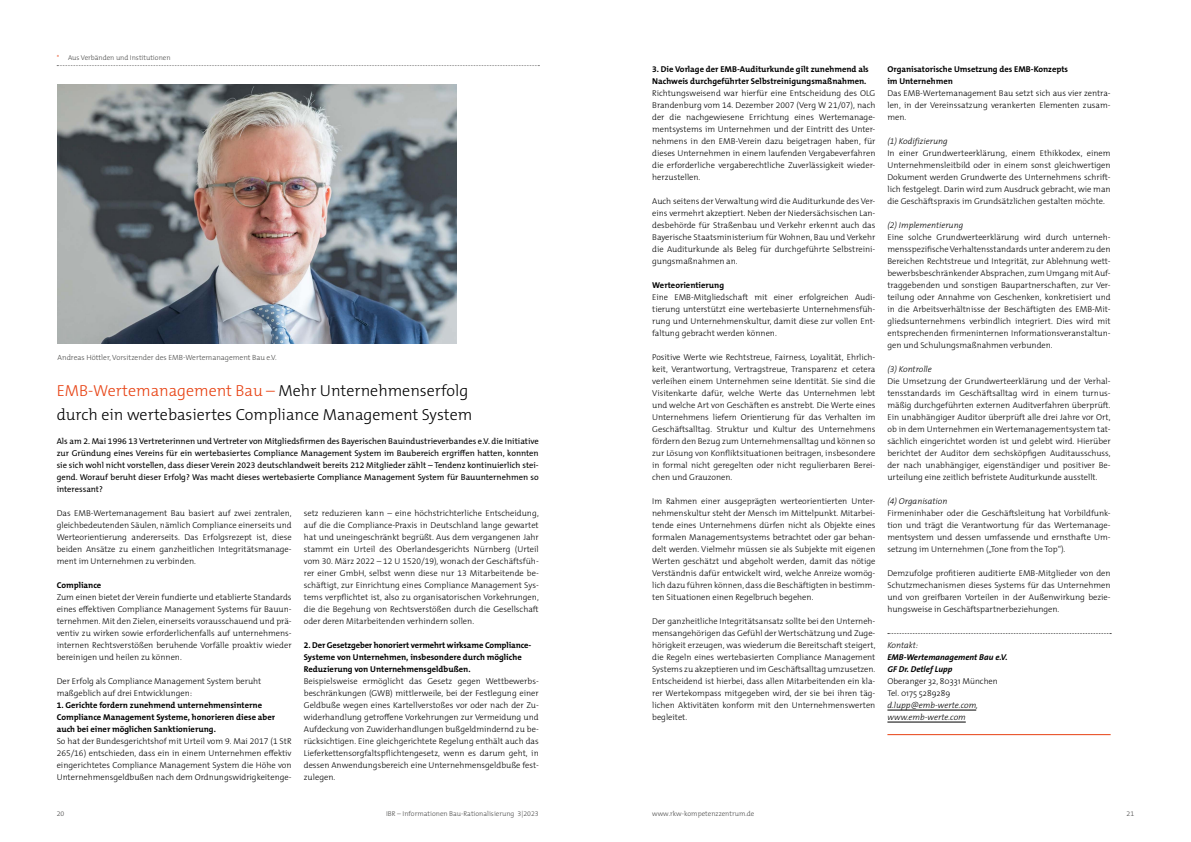
<style>
.page{position:relative;width:1191px;height:842px;background:#fff}
.page>*{position:absolute;margin:0;border:0;box-sizing:border-box;transform-origin:0 0}
.headline_orange{font:300 16px/24px "The Mix B W3";color:#000}
.copy{font:300 8.5px/12px "The Mix B W3";color:#000;text-align:justify}
.copy-2{font:8.5px/12px "The Mix B W5 Plain";color:#000;text-align:justify}
.copy_bold{font:700 8.5px/12px "The Mix B W7";color:#000}
.kontakt{font:italic 300 8.5px/12px "The Mix B W3";color:#000}
.copy_bold-2{font:italic 300 8.5px "The Mix B W3";color:#000}
.Quelle{font:300 7.5px "The Mix B W3";color:#4a4a49}
.t1{font:300 7px "The Mix B W3";color:#4a4a49}
.s1{color:#e74011}
.s2{font-family:"The Sans Os F";font-weight:700}
.s3{font-family:"The Sans Os F";font-style:normal}
</style>
<div class="page">
<svg style="left:57px;top:65px;width:482px;height:1px"></svg>
<svg style="left:887px;top:633px;width:224px;height:1px"></svg>
<hr style="left:887px;top:710px;width:89px;height:1px;background:#000">
<hr style="left:887px;top:734px;width:223px;height:1px;background:#e74011">
<hr style="left:887px;top:722px;width:78px;height:1px;background:#000">
<img style="left:58px;top:85px;width:398px;height:258px">
<p class="t1" style="left:57px;top:53px;width:115px"><span class="s1">*</span> Aus Verbänden und Institutionen</p>
<p class="Quelle" style="left:58px;top:353px;width:221px">Andreas Höttler, Vorsitzender des EMB-Wertemanagement Bau e.V.</p>
<p class="headline_orange" style="left:57px;top:379px;width:417px"><span class="s1">EMB-Wertemanagement Bau –</span> Mehr Unternehmenserfolg durch ein wertebasiertes Compliance Management System</p>
<p class="copy-2" style="left:57px;top:435px;width:483px">Als am 2. Mai 1996 13 Vertreterinnen und Vertreter von Mitgliedsfirmen des Bayerischen Bauindustrieverbandes e.V. die Initiative zur Gründung eines Vereins für ein wertebasiertes Compliance Management System im Baubereich ergriffen hatten, konnten sie sich wohl nicht vorstellen, dass dieser Verein 2023 deutschlandweit bereits 212 Mitglieder zählt – Tendenz kontinuierlich stei&shy;gend. Worauf beruht dieser Erfolg? Was macht dieses wertebasierte Compliance Management System für Bauunternehmen so interessant?</p>
<p class="copy" style="left:57px;top:507px;width:236px">Das EMB-Wertemanagement Bau basiert auf zwei zentralen, gleichbedeutenden Säulen, nämlich Compliance einerseits und Werteorientierung andererseits. Das Erfolgsrezept ist, diese beiden Ansätze zu einem ganzheitlichen Integritätsmanage&shy;ment im Unternehmen zu verbinden.</p>
<p class="copy_bold" style="left:57px;top:579px;width:46px">Compliance</p>
<p class="copy" style="left:57px;top:591px;width:236px">Zum einen bietet der Verein fundierte und etablierte Standards eines effektiven Compliance Management Systems für Bauun&shy;ternehmen. Mit den Zielen, einerseits vorausschauend und prä&shy;ventiv zu wirken sowie erforderlichenfalls auf unternehmens&shy;internen Rechtsverstößen beruhende Vorfälle proaktiv wieder bereinigen und heilen zu können.</p>
<p class="copy" style="left:57px;top:675px;width:206px">Der Erfolg als Compliance Management System beruht maßgeblich auf drei Entwicklungen:</p>
<p class="copy_bold" style="left:57px;top:699px;width:220px">1. Gerichte fordern zunehmend unternehmensinterne<br>Compliance Management Systeme, honorieren diese aber auch bei einer möglichen Sanktionierung.</p>
<p class="copy" style="left:57px;top:735px;width:236px">So hat der Bundesgerichtshof mit Urteil vom 9. Mai 2017 (1 StR 265/16) entschieden, dass ein in einem Unternehmen effektiv eingerichtetes Compliance Management System die Höhe von Unternehmensgeldbußen nach dem Ordnungswidrigkeitenge-</p>
<p class="copy" style="left:304px;top:507px;width:236px">setz reduzieren kann – eine höchstrichterliche Entscheidung, auf die die Compliance-Praxis in Deutschland lange gewartet hat und uneingeschränkt begrüßt. Aus dem vergangenen Jahr stammt ein Urteil des Oberlandesgerichts Nürnberg (Urteil vom 30. März 2022 – 12 U 1520/19), wonach der Geschäftsfüh&shy;rer einer GmbH, selbst wenn diese nur 13 Mitarbeitende be&shy;schäftigt, zur Einrichtung eines Compliance Management Sys&shy;tems verpflichtet ist, also zu organisatorischen Vorkehrungen, die die Begehung von Rechtsverstößen durch die Gesellschaft oder deren Mitarbeitenden verhindern sollen.</p>
<p class="copy_bold" style="left:304px;top:639px;width:229px">2. Der Gesetzgeber honoriert vermehrt wirksame Compliance-<br>Systeme von Unternehmen, insbesondere durch mögliche<br>Reduzierung von Unternehmensgeldbußen.</p>
<p class="copy" style="left:304px;top:675px;width:236px">Beispielsweise ermöglicht das Gesetz gegen Wettbewerbs&shy;beschränkungen (GWB) mittlerweile, bei der Festlegung einer Geldbuße wegen eines Kartellverstoßes vor oder nach der Zu&shy;widerhandlung getroffene Vorkehrungen zur Vermeidung und Aufdeckung von Zuwiderhandlungen bußgeldmindernd zu be&shy;rücksichtigen. Eine gleichgerichtete Regelung enthält auch das Lieferkettensorgfaltspflichtengesetz, wenn es darum geht, in dessen Anwendungsbereich eine Unternehmensgeldbuße fest&shy;zulegen.</p>
<p class="copy_bold" style="left:652px;top:63px;width:218px">3. Die Vorlage der EMB-Auditurkunde gilt zunehmend als<br>Nachweis durchgeführter Selbstreinigungsmaßnahmen.</p>
<p class="copy" style="left:652px;top:87px;width:225px">Richtungsweisend war hierfür eine Entscheidung des OLG Brandenburg vom 14. Dezember 2007 (Verg W 21/07), nach der die nachgewiesene Errichtung eines Wertemanage&shy;mentsystems im Unternehmen und der Eintritt des Unter&shy;nehmens in den EMB-Verein dazu beigetragen haben, für dieses Unternehmen in einem laufenden Vergabeverfahren die erforderliche vergaberechtliche Zuverlässigkeit wieder&shy;herzustellen.</p>
<p class="copy" style="left:652px;top:195px;width:225px">Auch seitens der Verwaltung wird die Auditurkunde des Ver&shy;eins vermehrt akzeptiert. Neben der Niedersächsischen Lan&shy;desbehörde für Straßenbau und Verkehr erkennt auch das Bayerische Staatsministerium für Wohnen, Bau und Verkehr die Auditurkunde als Beleg für durchgeführte Selbstreini&shy;gungsmaßnahmen an.</p>
<p class="copy_bold" style="left:652px;top:279px;width:73px">Werteorientierung</p>
<p class="copy" style="left:652px;top:291px;width:225px">Eine EMB-Mitgliedschaft mit einer erfolgreichen Audi&shy;tierung unterstützt eine wertebasierte Unternehmensfüh&shy;rung und Unternehmenskultur, damit diese zur vollen Ent&shy;faltung gebracht werden können.</p>
<p class="copy" style="left:652px;top:351px;width:225px">Positive Werte wie Rechtstreue, Fairness, Loyalität, Ehrlich&shy;keit, Verantwortung, Vertragstreue, Transparenz et cetera verleihen einem Unternehmen seine Identität. Sie sind die Visitenkarte dafür, welche Werte das Unternehmen lebt und welche Art von Geschäften es anstrebt. Die Werte eines Unternehmens liefern Orientierung für das Verhalten im Geschäftsalltag. Struktur und Kultur des Unternehmens fördern den Bezug zum Unternehmensalltag und können so zur Lösung von Konfliktsituationen beitragen, insbesondere in formal nicht geregelten oder nicht regulierbaren Berei&shy;chen und Grauzonen.</p>
<p class="copy" style="left:652px;top:495px;width:225px">Im Rahmen einer ausgeprägten werteorientierten Unter&shy;nehmenskultur steht der Mensch im Mittelpunkt. Mitarbei&shy;tende eines Unternehmens dürfen nicht als Objekte eines formalen Managementsystems betrachtet oder gar behan&shy;delt werden. Vielmehr müssen sie als Subjekte mit eigenen Werten geschätzt und abgeholt werden, damit das nötige Verständnis dafür entwickelt wird, welche Anreize womög&shy;lich dazu führen können, dass die Beschäftigten in bestimm&shy;ten Situationen einen Regelbruch begehen.</p>
<p class="copy" style="left:652px;top:615px;width:225px">Der ganzheitliche Integritätsansatz sollte bei den Unterneh&shy;mensangehörigen das Gefühl der Wertschätzung und Zuge&shy;hörigkeit erzeugen, was wiederum die Bereitschaft steigert, die Regeln eines wertebasierten Compliance Management Systems zu akzeptieren und im Geschäftsalltag umzusetzen.<br>Entscheidend ist hierbei, dass allen Mitarbeitenden ein kla&shy;rer Wertekompass mitgegeben wird, der sie bei ihren täg&shy;lichen Aktivitäten konform mit den Unternehmenswerten begleitet.</p>
<p class="copy_bold" style="left:887px;top:63px;width:182px">Organisatorische Umsetzung des EMB-Konzepts im Unternehmen</p>
<p class="copy" style="left:887px;top:87px;width:225px">Das EMB-Wertemanagement Bau setzt sich aus vier zentra&shy;len, in der Vereinssatzung verankerten Elementen zusam&shy;men.</p>
<p class="copy_bold-2" style="left:887px;top:136px;width:62px">(1) Kodifizierung</p>
<p class="copy" style="left:887px;top:147px;width:225px">In einer Grundwerteerklärung, einem Ethikkodex, einem Unternehmensleitbild oder in einem sonst gleichwertigen Dokument werden Grundwerte des Unternehmens schrift&shy;lich festgelegt. Darin wird zum Ausdruck gebracht, wie man die Geschäftspraxis im Grundsätzlichen gestalten möchte.</p>
<p class="copy_bold-2" style="left:887px;top:220px;width:77px">(2) Implementierung</p>
<p class="copy" style="left:887px;top:231px;width:225px">Eine solche Grundwerteerklärung wird durch unterneh&shy;mensspezifische Verhaltensstandards unter anderem zu den Bereichen Rechtstreue und Integrität, zur Ablehnung wett&shy;bewerbsbeschränkender Absprachen, zum Umgang mit Auf&shy;traggebenden und sonstigen Baupartnerschaften, zur Ver&shy;teilung oder Annahme von Geschenken, konkretisiert und in die Arbeitsverhältnisse der Beschäftigten des EMB-Mit&shy;gliedsunternehmens verbindlich integriert. Dies wird mit entsprechenden firmeninternen Informationsveranstaltun&shy;gen und Schulungsmaßnahmen verbunden.</p>
<p class="copy_bold-2" style="left:887px;top:364px;width:46px">(3) Kontrolle</p>
<p class="copy" style="left:887px;top:375px;width:225px">Die Umsetzung der Grundwerteerklärung und der Verhal&shy;tensstandards im Geschäftsalltag wird in einem turnus&shy;mäßig durchgeführten externen Auditverfahren überprüft.<br>Ein unabhängiger Auditor überprüft alle drei Jahre vor Ort, ob in dem Unternehmen ein Wertemanagementsystem tat&shy;sächlich eingerichtet worden ist und gelebt wird. Hierüber berichtet der Auditor dem sechsköpfigen Auditausschuss, der nach unabhängiger, eigenständiger und positiver Be&shy;urteilung eine zeitlich befristete Auditurkunde ausstellt.</p>
<p class="copy_bold-2" style="left:887px;top:496px;width:62px">(4) Organisation</p>
<p class="copy" style="left:887px;top:507px;width:225px">Firmeninhaber oder die Geschäftsleitung hat Vorbildfunk&shy;tion und trägt die Verantwortung für das Wertemanage&shy;mentsystem und dessen umfassende und ernsthafte Um&shy;setzung im Unternehmen („Tone from the Top“).</p>
<p class="copy" style="left:887px;top:567px;width:225px">Demzufolge profitieren auditierte EMB-Mitglieder von den Schutzmechanismen dieses Systems für das Unternehmen und von greifbaren Vorteilen in der Außenwirkung bezie&shy;hungsweise in Geschäftspartnerbeziehungen.</p>
<p class="kontakt" style="left:887px;top:639px;width:122px">Kontakt:<br><span class="s2">EMB-Wertemanagement Bau e.V.<br>GF Dr. Detlef Lupp<br></span><span class="s3">Oberanger 32, 80331 München<br>Tel. 0175 5289289 </span>d.lupp@emb-werte.com, www.emb-werte.com</p>
<p class="t1" style="left:57px;top:809px;width:9px">20</p>
<p class="t1" style="left:386px;top:809px;width:154px">IBR – Informationen Bau-Rationalisierung 3|2023</p>
<p class="t1" style="left:652px;top:809px;width:104px">www.rkw-kompetenzzentrum.de</p>
<p class="t1" style="left:1126px;top:809px;width:9px">21</p>
</div>
